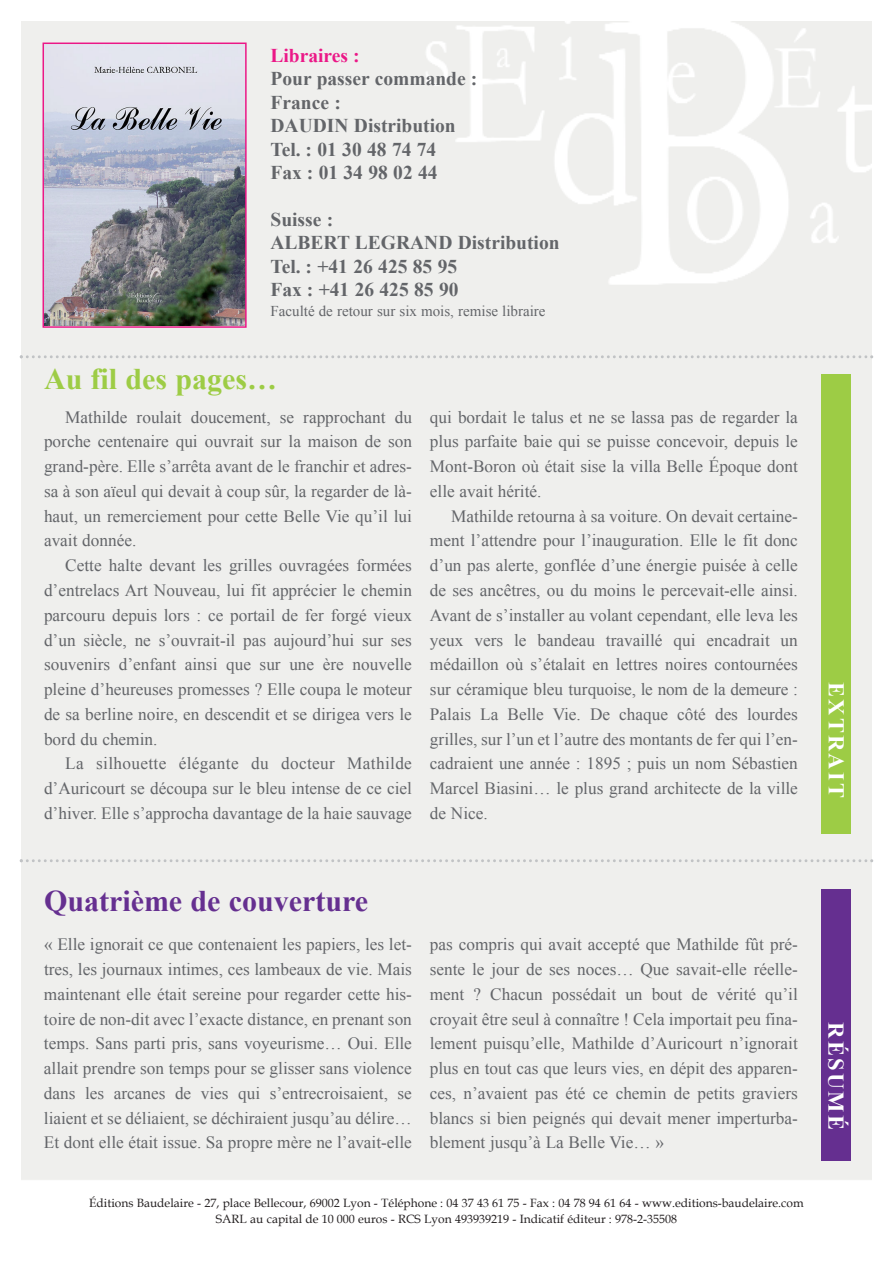
<style>
.page{position:relative;width:893px;height:1263px;background:#fff}
.page>*{position:absolute;margin:0;border:0;box-sizing:border-box;transform-origin:0 0}
.t1{font:700 30px "Times New Roman";color:#652f90}
.t2{font:700 30px "Times New Roman";color:#9dcc45}
.t3{font:700 22.5px "Times New Roman";letter-spacing:.1em;color:#fff}
.t4{font:700 19.5px/23.4px "Times New Roman";color:#636569}
.t5{font:700 19.5px "Times New Roman";color:#eb1887}
.t6{font:17.25px/24.8px "Times New Roman";color:#636569;text-align:justify}
.t7{font:15px "Times New Roman";color:#636569}
.t8{font:12px/16px "Book Antiqua";color:#231f20;text-align:center}
</style>
<div class="page">
<div style="left:21px;top:21px;width:851px;height:1159px;background:#efefed"></div>
<svg style="left:20px;top:355px;width:853px;height:3px;background:#dfdfdf"></svg>
<svg style="left:20px;top:859px;width:853px;height:3px;background:#dedfde"></svg>
<img style="left:46px;top:46px;width:198px;height:279px">
<div style="left:43px;top:43px;width:204px;height:285px;border:2px solid #eb1887"></div>
<div style="left:821px;top:374px;width:29px;height:459px;background:#9dcc45"></div>
<div style="left:821px;top:889px;width:29px;height:272px;background:#652f90"></div>
<p class="t5" style="left:271px;top:45px;width:91px">Libraires :</p>
<p class="t4" style="left:271px;top:67px;width:208px">pour passer commande :<br>France :<br>DAUDIN Distribution<br>Tel. : 01 30 48 74 74<br>Fax : 01 34 98 02 44</p>
<p class="t4" style="left:271px;top:208px;width:291px">suisse :<br>ALBERT LEGRAND Distribution<br>Tel. : +41 26 425 85 95<br>Fax : +41 26 425 85 90</p>
<p class="t7" style="left:271px;top:303px;width:277px">Faculté de retour sur six mois, remise libraire</p>
<h1 class="t2" style="left:44px;top:362px;width:235px">Au fil des pages…</h1>
<p class="t6" style="left:44px;top:404px;width:369px;text-indent:21px">Mathilde roulait doucement, se rapprochant du porche centenaire qui ouvrait sur la maison de son grand-père. Elle s’arrêta avant de le franchir et adres&shy;sa à son aïeul qui devait à coup sûr, la regarder de là&shy;haut, un remerciement pour cette Belle Vie qu’il lui avait donnée.</p>
<p class="t6" style="left:44px;top:553px;width:369px;text-indent:21px">Cette halte devant les grilles ouvragées formées d’entrelacs Art Nouveau, lui fit apprécier le chemin parcouru depuis lors : ce portail de fer forgé vieux d’un siècle, ne s’ouvrait-il pas aujourd’hui sur ses souvenirs d’enfant ainsi que sur une ère nouvelle pleine d’heureuses promesses ? Elle coupa le moteur de sa berline noire, en descendit et se dirigea vers le bord du chemin.</p>
<p class="t6" style="left:44px;top:751px;width:369px;text-indent:21px">La silhouette élégante du docteur Mathilde d’Auricourt se découpa sur le bleu intense de ce ciel d’hiver. Elle s’approcha davantage de la haie sauvage</p>
<p class="t6" style="left:430px;top:404px;width:369px">qui bordait le talus et ne se lassa pas de regarder la plus parfaite baie qui se puisse concevoir, depuis le Mont-Boron où était sise la villa Belle Époque dont elle avait hérité.</p>
<p class="t6" style="left:430px;top:503px;width:369px;text-indent:21px">Mathilde retourna à sa voiture. On devait certaine&shy;ment l’attendre pour l’inauguration. Elle le fit donc d’un pas alerte, gonflée d’une énergie puisée à celle de ses ancêtres, ou du moins le percevait-elle ainsi.<br>Avant de s’installer au volant cependant, elle leva les yeux vers le bandeau travaillé qui encadrait un médaillon où s’étalait en lettres noires contournées sur céramique bleu turquoise, le nom de la demeure :<br>Palais La Belle Vie. De chaque côté des lourdes grilles, sur l’un et l’autre des montants de fer qui l’en&shy;cadraient une année : 1895 ; puis un nom Sébastien Marcel Biasini… le plus grand architecte de la ville de Nice.</p>
<h2 class="t3" style="left:849px;top:682px;width:118px;rotate:90deg">EXTRAIT</h2>
<h1 class="t1" style="left:44px;top:884px;width:326px">Quatrième de couverture</h1>
<p class="t6" style="left:44px;top:932px;width:370px">« Elle ignorait ce que contenaient les papiers, les let&shy;tres, les journaux intimes, ces lambeaux de vie. Mais maintenant elle était sereine pour regarder cette his&shy;toire de non-dit avec l’exacte distance, en prenant son temps. Sans parti pris, sans voyeurisme… Oui. Elle allait prendre son temps pour se glisser sans violence dans les arcanes de vies qui s’entrecroisaient, se liaient et se déliaient, se déchiraient jusqu’au délire… Et dont elle était issue. Sa propre mère ne l’avait-elle</p>
<p class="t6" style="left:430px;top:932px;width:369px">pas compris qui avait accepté que Mathilde fût pré&shy;sente le jour de ses noces… Que savait-elle réelle&shy;ment ? Chacun possédait un bout de vérité qu’il croyait être seul à connaître ! Cela importait peu fina&shy;lement puisqu’elle, Mathilde d’Auricourt n’ignorait plus en tout cas que leurs vies, en dépit des apparen&shy;ces, n’avaient pas été ce chemin de petits graviers blancs si bien peignés qui devait mener imperturba&shy;blement jusqu’à La Belle Vie… »</p>
<p class="t8" style="left:89px;top:1195px;width:716px">Éditions Baudelaire - 27, place Bellecour, 69002 Lyon - Téléphone : 04 37 43 61 75 - Fax : 04 78 94 61 64 - www.editions-baudelaire.com<br>SARL au capital de 10 000 euros - RCS Lyon 493939219 - Indicatif éditeur : 978-2-35508</p>
<h2 class="t3" style="left:848px;top:1022px;width:109px;rotate:90deg">RÉsUMÉ</h2>
</div>
